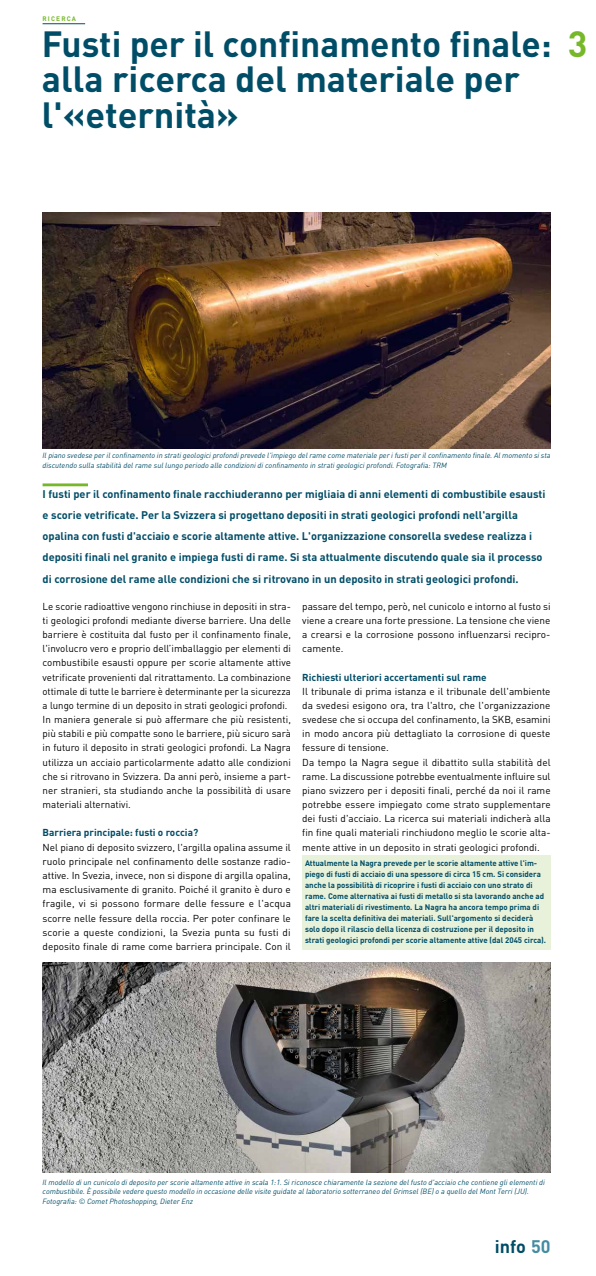
<style>
.page{position:relative;width:596px;height:1276px;background:#fff}
.page>*{position:absolute;margin:0;border:0;box-sizing:border-box;transform-origin:0 0}
.t1{font:700 36px/35.4px "DINOT";color:#004d67}
.t2{font:700 18px "DINOT";color:#004d67}
.t3{font:700 11px/21.3px "DINOT";color:#004d67}
.t4{font:10px/14.2px "DINOT";color:#000}
.t5{font:700 10px "DINOT";color:#004d67}
.t6{font:700 8px/11px "DINOT";color:#004d67}
.t7{font:italic 7.5px/9.9px "DINOT";color:#004d67}
.t8{font:700 6.5px "DINOT";letter-spacing:.175em;color:#76b82a}
.s1{color:#76b82a}
.s2{color:#448ba3}
</style>
<div class="page">
<hr style="left:43px;top:23px;width:42px;height:1px;background:#004d67">
<hr style="left:43px;top:483px;width:45px;height:3px;background:#76b82a">
<img style="left:43px;top:213px;width:507px;height:235px">
<div style="left:302px;top:855px;width:248px;height:95px;background:#e8f1da"></div>
<img style="left:43px;top:962px;width:507px;height:210px">
<p class="t8" style="left:43px;top:14px;width:35px">RICERCA</p>
<h1 class="t1" style="left:42px;top:23px;width:546px">Fusti per il confinamento finale: <span class="s1">3</span></h1>
<h1 class="t1" style="left:42px;top:58px;width:479px">alla ricerca del materiale per l'«eternità»</h1>
<p class="t7" style="left:43px;top:450px;width:509px">Il piano svedese per il confinamento in strati geologici profondi prevede l'impiego del rame come materiale per i fusti per il confinamento finale. Al momento si sta discutendo sulla stabilità del rame sul lungo periodo alle condizioni di confinamento in strati geologici profondi. Fotografia: TRM</p>
<p class="t3" style="left:43px;top:482px;width:504px">I fusti per il confinamento finale racchiuderanno per migliaia di anni elementi di combustibile esausti e scorie vetrificate. Per la Svizzera si progettano depositi in strati geologici profondi nell'argilla opalina con fusti d'acciaio e scorie altamente attive. L'organizzazione consorella svedese realizza i depositi finali nel granito e impiega fusti di rame. Si sta attualmente discutendo quale sia il processo di corrosione del rame alle condizioni che si ritrovano in un deposito in strati geologici profondi.</p>
<p class="t4" style="left:43px;top:598px;width:250px">Le scorie radioattive vengono rinchiuse in depositi in stra&shy;ti geologici profondi mediante diverse barriere. Una delle barriere è costituita dal fusto per il confinamento finale, l'involucro vero e proprio dell’imballaggio per elementi di combustibile esausti oppure per scorie altamente attive vetrificate provenienti dal ritrattamento. La combinazione ottimale di tutte le barriere è determinante per la sicurezza a lungo termine di un deposito in strati geologici profondi.<br>In maniera generale si può affermare che più resistenti, più stabili e più compatte sono le barriere, più sicuro sarà in futuro il deposito in strati geologici profondi. La Nagra utilizza un acciaio particolarmente adatto alle condizioni che si ritrovano in Svizzera. Da anni però, insieme a part&shy;ner stranieri, sta studiando anche la possibilità di usare materiali alternativi.</p>
<p class="t5" style="left:43px;top:825px;width:157px">Barriera principale: fusti o roccia?</p>
<p class="t4" style="left:43px;top:839px;width:250px;text-align:justify">Nel piano di deposito svizzero, l'argilla opalina assume il ruolo principale nel confinamento delle sostanze radio&shy;attive. In Svezia, invece, non si dispone di argilla opalina, ma esclusivamente di granito. Poiché il granito è duro e fragile, vi si possono formare delle fessure e l'acqua scorre nelle fessure della roccia. Per poter confinare le scorie a queste condizioni, la Svezia punta su fusti di deposito finale di rame come barriera principale. Con il</p>
<p class="t4" style="left:302px;top:598px;width:250px">passare del tempo, però, nel cunicolo e intorno al fusto si viene a creare una forte pressione. La tensione che viene a crearsi e la corrosione possono influenzarsi recipro&shy;camente.</p>
<p class="t5" style="left:302px;top:669px;width:186px">Richiesti ulteriori accertamenti sul rame</p>
<p class="t4" style="left:302px;top:683px;width:250px">Il tribunale di prima istanza e il tribunale dell'ambiente da svedesi esigono ora, tra l'altro, che l'organizzazione svedese che si occupa del confinamento, la SKB, esamini in modo ancora più dettagliato la corrosione di queste fessure di tensione.<br>Da tempo la Nagra segue il dibattito sulla stabilità del rame. La discussione potrebbe eventualmente influire sul piano svizzero per i depositi finali, perché da noi il rame potrebbe essere impiegato come strato supplementare dei fusti d'acciaio. La ricerca sui materiali indicherà alla fin fine quali materiali rinchiudono meglio le scorie alta&shy;mente attive in un deposito in strati geologici profondi.</p>
<p class="t6" style="left:305px;top:857px;width:242px">Attualmente la Nagra prevede per le scorie altamente attive l'im&shy;piego di fusti di acciaio di una spessore di circa 15 cm. Si considera anche la possibilità di ricoprire i fusti di acciaio con uno strato di rame. Come alternativa ai fusti di metallo si sta lavorando anche ad altri materiali di rivestimento. La Nagra ha ancora tempo prima di fare la scelta definitiva dei materiali. Sull'argomento si deciderà solo dopo il rilascio della licenza di costruzione per il deposito in strati geologici profondi per scorie altamente attive (dal 2045 circa).</p>
<p class="t7" style="left:43px;top:1176px;width:503px">Il modello di un cunicolo di deposito per scorie altamente attive in scala 1:1. Si riconosce chiaramente la sezione del fusto d'acciaio che contiene gli elementi di combustibile. È possibile vedere questo modello in occasione delle visite guidate al laboratorio sotterraneo del Grimsel (BE) o a quello del Mont Terri (JU).<br>Fotografia: © Comet Photoshopping, Dieter Enz</p>
<h2 class="t2" style="left:494px;top:1232px;width:57px">info <span class="s2">50</span></h2>
</div>
